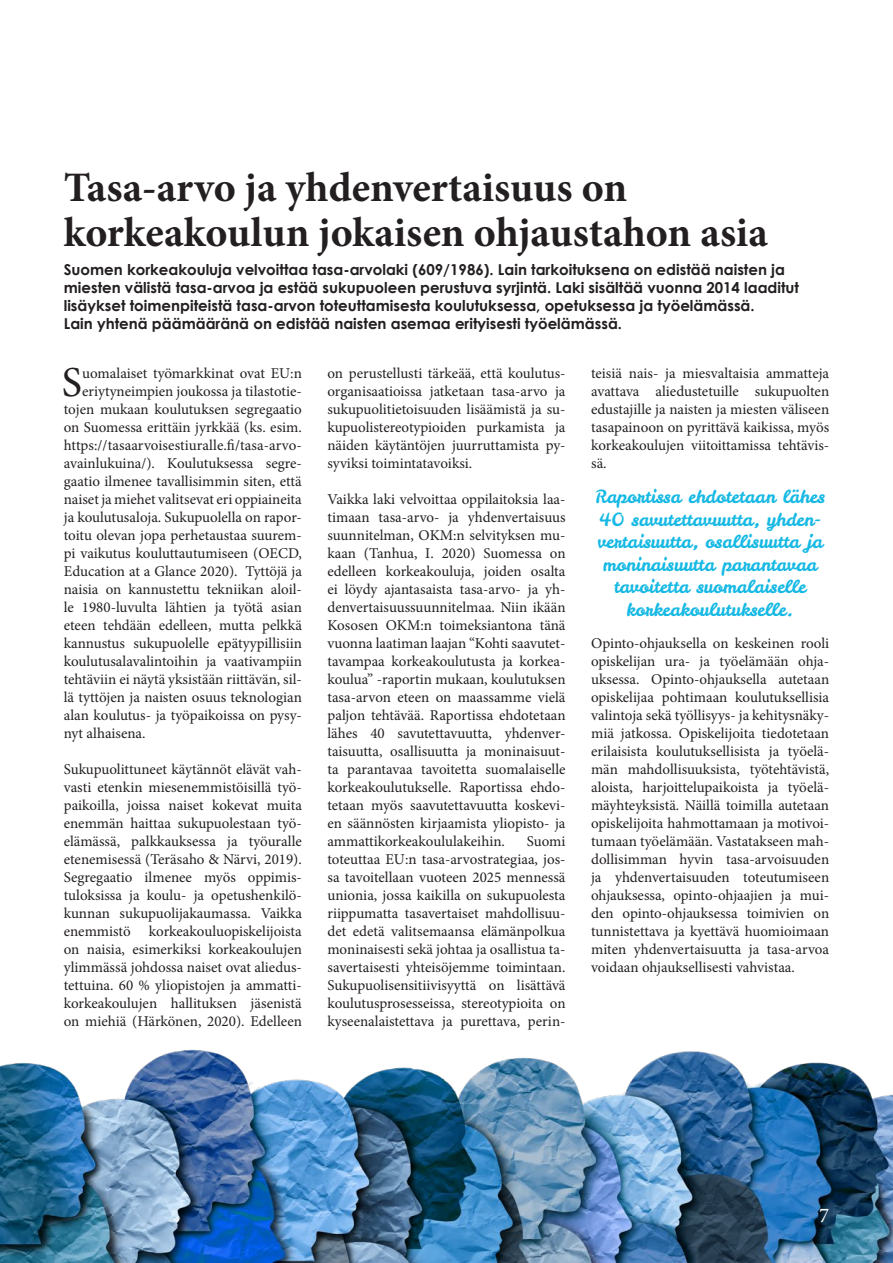
<style>
.page{position:relative;width:893px;height:1263px;background:#fff}
.page>*{position:absolute;margin:0;border:0;box-sizing:border-box;transform-origin:0 0}
.Leipäteksti{font:42.75px "Minion Pro";color:#231f20}
.Otsikko_1_Minion{font:700 42px "Minion Pro";color:#231f20}
.t1{font:21px "Minion Pro";color:#fff}
.Lainaus{font:18px/22.5px "Leckerli One";color:#16b9e4;text-align:center}
.Leipäteksti-2{font:15px/18px "Minion Pro";color:#231f20;text-align:justify}
.Kirjoittaja{font:700 15px/18px "Century Gothic";color:#231f20}
</style>
<div class="page">
<img style="left:0;top:1049px;width:893px;height:214px">
<p class="Otsikko_1_Minion" style="left:64px;top:158px;width:565px">Tasa-arvo ja yhdenvertaisuus on</p>
<p class="Otsikko_1_Minion" style="left:64px;top:203px;width:706px">korkeakoulun jokaisen ohjaustahon asia</p>
<p class="Kirjoittaja" style="left:64px;top:260px;width:737px">Suomen korkeakouluja velvoittaa tasa-arvolaki (609/1986). Lain tarkoituksena on edistää naisten ja miesten välistä tasa-arvoa ja estää sukupuoleen perustuva syrjintä. Laki sisältää vuonna 2014 laaditut lisäykset toimenpiteistä tasa-arvon toteuttamisesta koulutuksessa, opetuksessa ja työelämässä.</p>
<p class="Kirjoittaja" style="left:64px;top:314px;width:560px">Lain yhtenä päämääränä on edistää naisten asemaa erityisesti työelämässä.</p>
<p class="Leipäteksti" style="left:62px;top:354px;width:22px">S</p>
<p class="Leipäteksti-2" style="left:82px;top:364px;width:221px">uomalaiset työmarkkinat ovat EU:n</p>
<p class="Leipäteksti-2" style="left:82px;top:382px;width:221px">eriytyneimpien joukossa ja tilastotie-</p>
<p class="Leipäteksti-2" style="left:64px;top:400px;width:240px">tojen mukaan koulutuksen segregaatio</p>
<p class="Leipäteksti-2" style="left:64px;top:418px;width:240px">on Suomessa erittäin jyrkkää (ks. esim.</p>
<p class="Leipäteksti-2" style="left:64px;top:436px;width:240px">https://tasaarvoisestiuralle.fi/tasa-arvo-</p>
<p class="Leipäteksti-2" style="left:64px;top:454px;width:240px">avainlukuina/). Koulutuksessa segre-</p>
<p class="Leipäteksti-2" style="left:64px;top:472px;width:240px">gaatio ilmenee tavallisimmin siten, että</p>
<p class="Leipäteksti-2" style="left:64px;top:490px;width:240px">naiset ja miehet valitsevat eri oppiaineita</p>
<p class="Leipäteksti-2" style="left:64px;top:508px;width:240px">ja koulutusaloja. Sukupuolella on rapor-</p>
<p class="Leipäteksti-2" style="left:64px;top:526px;width:240px">toitu olevan jopa perhetaustaa suurem-</p>
<p class="Leipäteksti-2" style="left:64px;top:544px;width:240px">pi vaikutus kouluttautumiseen (OECD,</p>
<p class="Leipäteksti-2" style="left:64px;top:562px;width:240px">Education at a Glance 2020). Tyttöjä ja</p>
<p class="Leipäteksti-2" style="left:64px;top:580px;width:240px">naisia on kannustettu tekniikan aloil-</p>
<p class="Leipäteksti-2" style="left:64px;top:598px;width:240px">le 1980-luvulta lähtien ja työtä asian</p>
<p class="Leipäteksti-2" style="left:64px;top:616px;width:240px">eteen tehdään edelleen, mutta pelkkä</p>
<p class="Leipäteksti-2" style="left:64px;top:634px;width:240px">kannustus sukupuolelle epätyypillisiin</p>
<p class="Leipäteksti-2" style="left:64px;top:652px;width:240px">koulutusalavalintoihin ja vaativampiin</p>
<p class="Leipäteksti-2" style="left:64px;top:670px;width:240px">tehtäviin ei näytä yksistään riittävän, sil-</p>
<p class="Leipäteksti-2" style="left:64px;top:688px;width:240px">lä tyttöjen ja naisten osuus teknologian</p>
<p class="Leipäteksti-2" style="left:64px;top:706px;width:240px">alan koulutus- ja työpaikoissa on pysy-</p>
<p class="Leipäteksti-2" style="left:64px;top:724px;width:83px">nyt alhaisena.</p>
<p class="Leipäteksti-2" style="left:64px;top:760px;width:240px">Sukupuolittuneet käytännöt elävät vah&shy;vasti etenkin miesenemmistöisillä työ&shy;paikoilla, joissa naiset kokevat muita enemmän haittaa sukupuolestaan työ&shy;elämässä, palkkauksessa ja työuralle etenemisessä (Teräsaho &amp; Närvi, 2019).<br>Segregaatio ilmenee myös oppimis&shy;tuloksissa ja koulu- ja opetushenkilö&shy;kunnan sukupuolijakaumassa. Vaikka enemmistö korkeakouluopiskelijoista on naisia, esimerkiksi korkeakoulujen ylimmässä johdossa naiset ovat aliedus&shy;tettuina. 60 % yliopistojen ja ammatti&shy;korkeakoulujen hallituksen jäsenistä on miehiä (Härkönen, 2020). Edelleen</p>
<p class="Leipäteksti-2" style="left:327px;top:364px;width:240px">on perustellusti tärkeää, että koulutus&shy;organisaatioissa jatketaan tasa-arvo ja sukupuolitietoisuuden lisäämistä ja su&shy;kupuolistereotypioiden purkamista ja näiden käytäntöjen juurruttamista py&shy;syviksi toimintatavoiksi.</p>
<p class="Leipäteksti-2" style="left:327px;top:490px;width:240px">Vaikka laki velvoittaa oppilaitoksia laa&shy;timaan tasa-arvo- ja yhdenvertaisuus suunnitelman, OKM:n selvityksen mu&shy;kaan (Tanhua, I. 2020) Suomessa on edelleen korkeakouluja, joiden osalta ei löydy ajantasaista tasa-arvo- ja yh&shy;denvertaisuussuunnitelmaa. Niin ikään Kososen OKM:n toimeksiantona tänä vuonna laatiman laajan “Kohti saavutet&shy;tavampaa korkeakoulutusta ja korkea&shy;koulua” -raportin mukaan, koulutuksen tasa-arvon eteen on maassamme vielä paljon tehtävää. Raportissa ehdotetaan lähes 40 savutettavuutta, yhdenver&shy;taisuutta, osallisuutta ja moninaisuut&shy;ta parantavaa tavoitetta suomalaiselle korkeakoulutukselle. Raportissa ehdo&shy;tetaan myös saavutettavuutta koskevi&shy;en säännösten kirjaamista yliopisto- ja ammattikorkeakoululakeihin.</p>
<p class="Leipäteksti-2" style="left:327px;top:832px;width:240px;text-indent:199px">Suomi toteuttaa EU:n tasa-arvostrategiaa, jos&shy;sa tavoitellaan vuoteen 2025 mennessä unionia, jossa kaikilla on sukupuolesta riippumatta tasavertaiset mahdollisuu&shy;det edetä valitsemaansa elämänpolkua moninaisesti sekä johtaa ja osallistua ta&shy;savertaisesti yhteisöjemme toimintaan.<br>Sukupuolisensitiivisyyttä on lisättävä koulutusprosesseissa, stereotypioita on kyseenalaistettava ja purettava, perin-</p>
<p class="Leipäteksti-2" style="left:591px;top:364px;width:240px">teisiä nais- ja miesvaltaisia ammatteja avattava aliedustetuille sukupuolten edustajille ja naisten ja miesten väliseen tasapainoon on pyrittävä kaikissa, myös korkeakoulujen viitoittamissa tehtävis&shy;sä.</p>
<p class="Lainaus" style="left:595px;top:486px;width:231px">Raportissa ehdotetaan lähes<br>40 savutettavuutta, yhden&shy;vertaisuutta, osallisuutta ja moninaisuutta parantavaa tavoitetta suomalaiselle</p>
<p class="Lainaus" style="left:626px;top:598px;width:169px">korkeakoulutukselle.</p>
<p class="Leipäteksti-2" style="left:591px;top:634px;width:240px">Opinto-ohjauksella on keskeinen rooli opiskelijan ura- ja työelämään ohja&shy;uksessa. Opinto-ohjauksella autetaan opiskelijaa pohtimaan koulutuksellisia valintoja sekä työllisyys- ja kehitysnäky&shy;miä jatkossa. Opiskelijoita tiedotetaan erilaisista koulutuksellisista ja työelä&shy;män mahdollisuuksista, työtehtävistä, aloista, harjoittelupaikoista ja työelä&shy;mäyhteyksistä. Näillä toimilla autetaan opiskelijoita hahmottamaan ja motivoi&shy;tumaan työelämään. Vastatakseen mah&shy;dollisimman hyvin tasa-arvoisuuden ja yhdenvertaisuuden toteutumiseen ohjauksessa, opinto-ohjaajien ja mui&shy;den opinto-ohjauksessa toimivien on tunnistettava ja kyettävä huomioimaan miten yhdenvertaisuutta ja tasa-arvoa voidaan ohjauksellisesti vahvistaa.</p>
<p class="t1" style="left:819px;top:1202px;width:12px">7</p>
</div>
